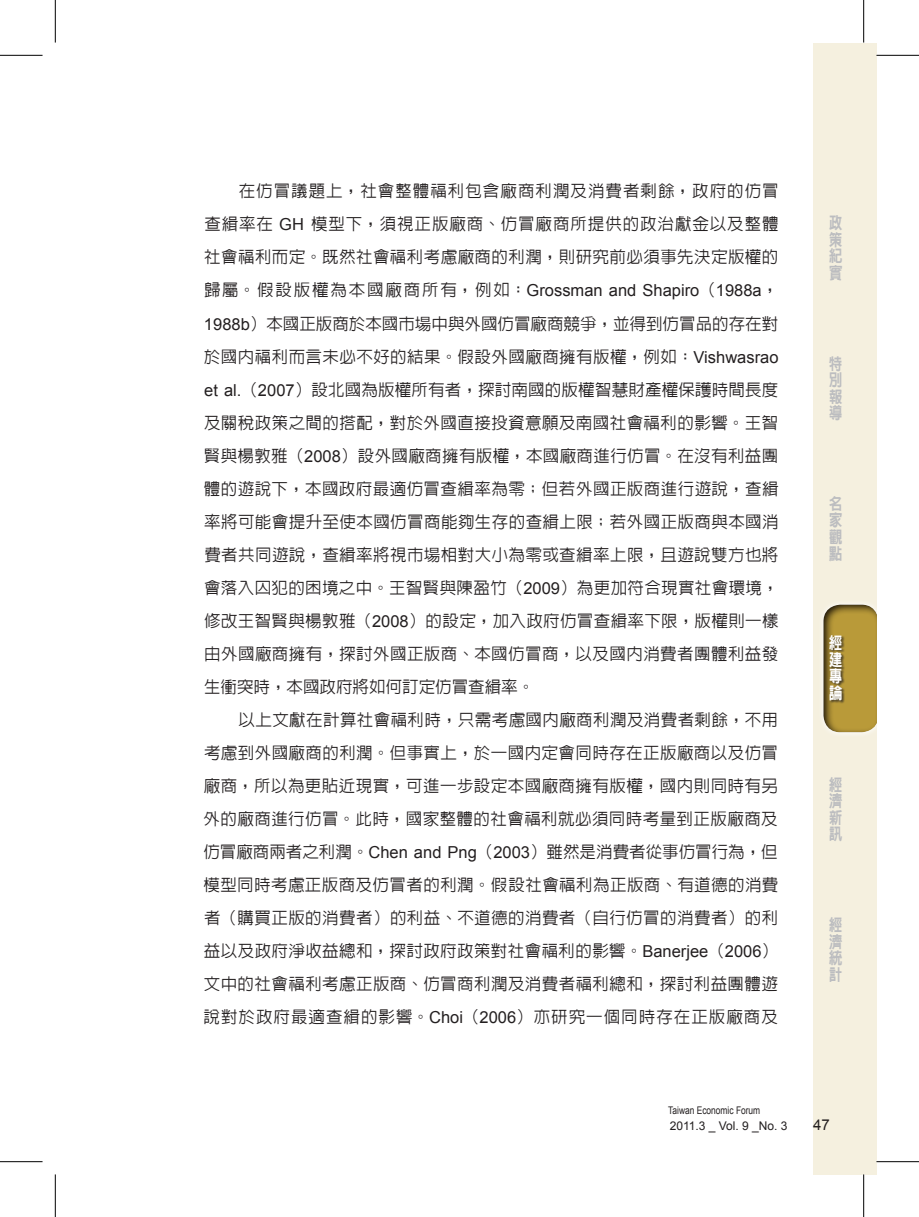
<style>
.page{position:relative;width:919px;height:1217px;background:#fff}
.page>*{position:absolute;margin:0;border:0;box-sizing:border-box;transform-origin:0 0}
.t1{font:500 16.5px/33px "Lin Gothic";letter-spacing:.025em;color:#231f20;text-align:justify}
.t2{font:16.5px "Arial";color:#231f20}
.t3{font:800 16.5px/16.5px "Lin Gothic";color:#bcbdc0;text-align:justify;scale:.8 1}
.t4{font:800 16.5px/16.5px "Lin Gothic";color:#fff;text-align:justify;scale:.8 1}
.t5{font:15px "Arial";color:#231f20}
.t6{font:12px "Arial";color:#231f20}
.t7{font:10.5px "Arial";color:#231f20;scale:.8 1}
.s1{font-family:"Arial";font-weight:400}
.s2{font-family:"Lin Gothic";font-weight:500}
</style>
<div class="page">
<div style="left:812px;top:43px;width:64px;height:1131px;background:#f5f0df"></div>
<svg style="left:822px;top:603px;width:54px;height:129px;background:#af9542"></svg>
<div style="left:828px;top:634px;width:16px;height:69px;background:#231f20;opacity:.75"></div>
<hr style="left:0;top:55px;width:43px;height:1px;background:#000">
<hr style="left:876px;top:55px;width:42px;height:1px;background:#000">
<hr style="left:0;top:1161px;width:43px;height:1px;background:#000">
<hr style="left:876px;top:1161px;width:42px;height:1px;background:#000">
<hr style="left:55px;top:0;width:1px;height:43px;background:#000">
<hr style="left:55px;top:1174px;width:1px;height:42px;background:#000">
<hr style="left:863px;top:0;width:1px;height:43px;background:#000">
<hr style="left:863px;top:1174px;width:1px;height:42px;background:#000">
<p class="t1" style="left:204px;top:174px;width:576px;text-indent:34px">在仿冒議題上，社會整體福利包含廠商利潤及消費者剩餘，政府的仿冒查緝率在 <span class="s1">GH</span> 模型下，須視正版廠商、仿冒廠商所提供的政治獻金以及整體社會福利而定。既然社會福利考慮廠商的利潤，則研究前必須事先決定版權的</p>
<p class="t2" style="left:204px;top:280px;width:575px"><span class="s2">歸屬。假設版權為本國廠商所有，例如：</span>Grossman and Shapiro<span class="s2">（</span>1988a<span class="s2">，</span></p>
<p class="t1" style="left:204px;top:306px;width:576px"><span class="s1">1988b</span>）本國正版商於本國市場中與外國仿冒廠商競爭，並得到仿冒品的存在對於國內福利而言未必不好的結果。假設外國廠商擁有版權，例如：<span class="s1">Vishwasrao et al.</span>（<span class="s1">2007</span>）設北國為版權所有者，探討南國的版權智慧財產權保護時間長度及關稅政策之間的搭配，對於外國直接投資意願及南國社會福利的影響。王智賢與楊敦雅（<span class="s1">2008</span>）設外國廠商擁有版權，本國廠商進行仿冒。在沒有利益團體的遊說下，本國政府最適仿冒查緝率為零；但若外國正版商進行遊說，查緝率將可能會提升至使本國仿冒商能夠生存的查緝上限；若外國正版商與本國消費者共同遊說，查緝率將視市場相對大小為零或查緝率上限，且遊說雙方也將會落入囚犯的困境之中。王智賢與陳盈竹（<span class="s1">2009</span>）為更加符合現實社會環境，修改王智賢與楊敦雅（<span class="s1">2008</span>）的設定，加入政府仿冒查緝率下限，版權則一樣由外國廠商擁有，探討外國正版商、本國仿冒商，以及國內消費者團體利益發生衝突時，本國政府將如何訂定仿冒查緝率。</p>
<p class="t1" style="left:203px;top:702px;width:576px;text-indent:35px">以上文獻在計算社會福利時，只需考慮國內廠商利潤及消費者剩餘，不用考慮到外國廠商的利潤。但事實上，於一國內定會同時存在正版廠商以及仿冒廠商，所以為更貼近現實，可進一步設定本國廠商擁有版權，國內則同時有另外的廠商進行仿冒。此時，國家整體的社會福利就必須同時考量到正版廠商及仿冒廠商兩者之利潤。<span class="s1">Chen and Png</span>（<span class="s1">2003</span>）雖然是消費者從事仿冒行為，但模型同時考慮正版商及仿冒者的利潤。假設社會福利為正版商、有道德的消費者（購買正版的消費者）的利益、不道德的消費者（自行仿冒的消費者）的利益以及政府淨收益總和，探討政府政策對社會福利的影響。<span class="s1">Banerjee</span>（<span class="s1">2006</span>）文中的社會福利考慮正版商、仿冒商利潤及消費者福利總和，探討利益團體遊說對於政府最適查緝的影響。<span class="s1">Choi</span>（<span class="s1">2006</span>）亦研究一個同時存在正版廠商及</p>
<p class="t3" style="left:829px;top:215px;width:18px">政策紀實</p>
<p class="t3" style="left:829px;top:355px;width:18px">特別報導</p>
<p class="t3" style="left:829px;top:495px;width:18px">名家觀點</p>
<p class="t4" style="left:828px;top:634px;width:18px">經建專論</p>
<p class="t3" style="left:829px;top:776px;width:18px">經濟新訊</p>
<p class="t3" style="left:829px;top:916px;width:18px">經濟統計</p>
<p class="t7" style="left:668px;top:1103px;width:116px">Taiwan Economic Forum</p>
<p class="t6" style="left:669px;top:1117px;width:119px">2011.3 _ Vol. 9 _No. 3</p>
<p class="t5" style="left:813px;top:1115px;width:18px">47</p>
</div>
